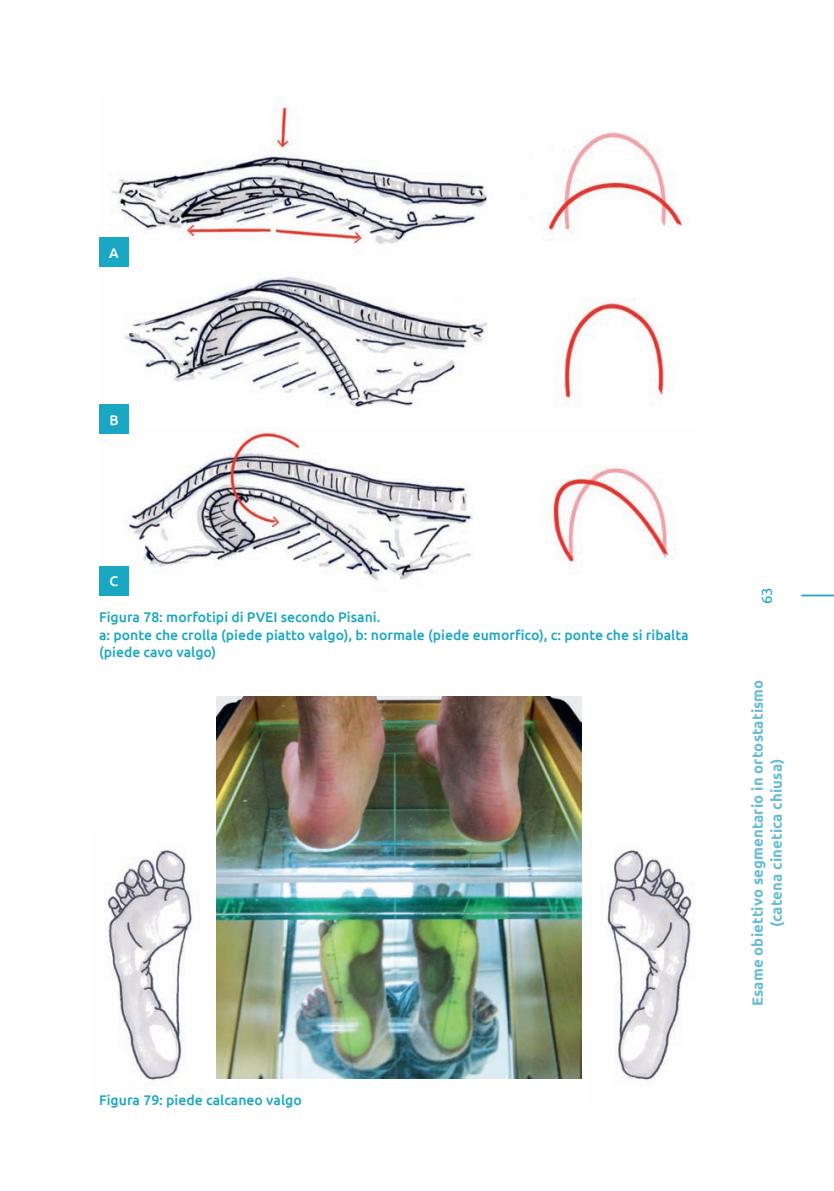
<style>
.page{position:relative;width:834px;height:1191px;background:#fff}
.page>*{position:absolute;margin:0;border:0;box-sizing:border-box;transform-origin:0 0}
.t1{font:700 14.88px/19.2px "Ubuntu";letter-spacing:.01em;color:#69bcd3;text-align:center}
.t2{font:14.88px "Ubuntu";color:#1aa7c3}
.t3{font:500 14px/17.5px "Ubuntu";color:#1aa7c3}
.t4{font:500 14px "Ubuntu";color:#fff}
</style>
<div class="page">
<hr style="left:801px;top:594px;width:33px;height:2px;background:#1aa7c3">
<img style="left:105px;top:847px;width:88px;height:238px">
<img style="left:607px;top:850px;width:86px;height:231px">
<img style="left:110px;top:105px;width:578px;height:303px">
<img style="left:124px;top:431px;width:552px;height:149px">
<div style="left:99px;top:237px;width:30px;height:30px;background:#1aa7c3"></div>
<div style="left:99px;top:404px;width:30px;height:30px;background:#1aa7c3"></div>
<div style="left:99px;top:565px;width:30px;height:30px;background:#1aa7c3"></div>
<img style="left:217px;top:696px;width:364px;height:382px">
<p class="t4" style="left:109px;top:244px;width:11px">A</p>
<p class="t4" style="left:109px;top:411px;width:11px">B</p>
<p class="t4" style="left:109px;top:572px;width:10px">C</p>
<p class="t3" style="left:99px;top:607px;width:591px">Figura 78: morfotipi di PVEI secondo Pisani.<br>a: ponte che crolla (piede piatto valgo), b: normale (piede eumorfico), c: ponte che si ribalta (piede cavo valgo)</p>
<p class="t3" style="left:99px;top:1090px;width:204px">Figura 79: piede calcaneo valgo</p>
<p class="t2" style="left:758px;top:603px;width:18px;rotate:-90deg">63</p>
<p class="t1" style="left:747px;top:1005px;width:328px;rotate:-90deg">Esame obiettivo segmentario in ortostatismo (catena cinetica chiusa)</p>
</div>
